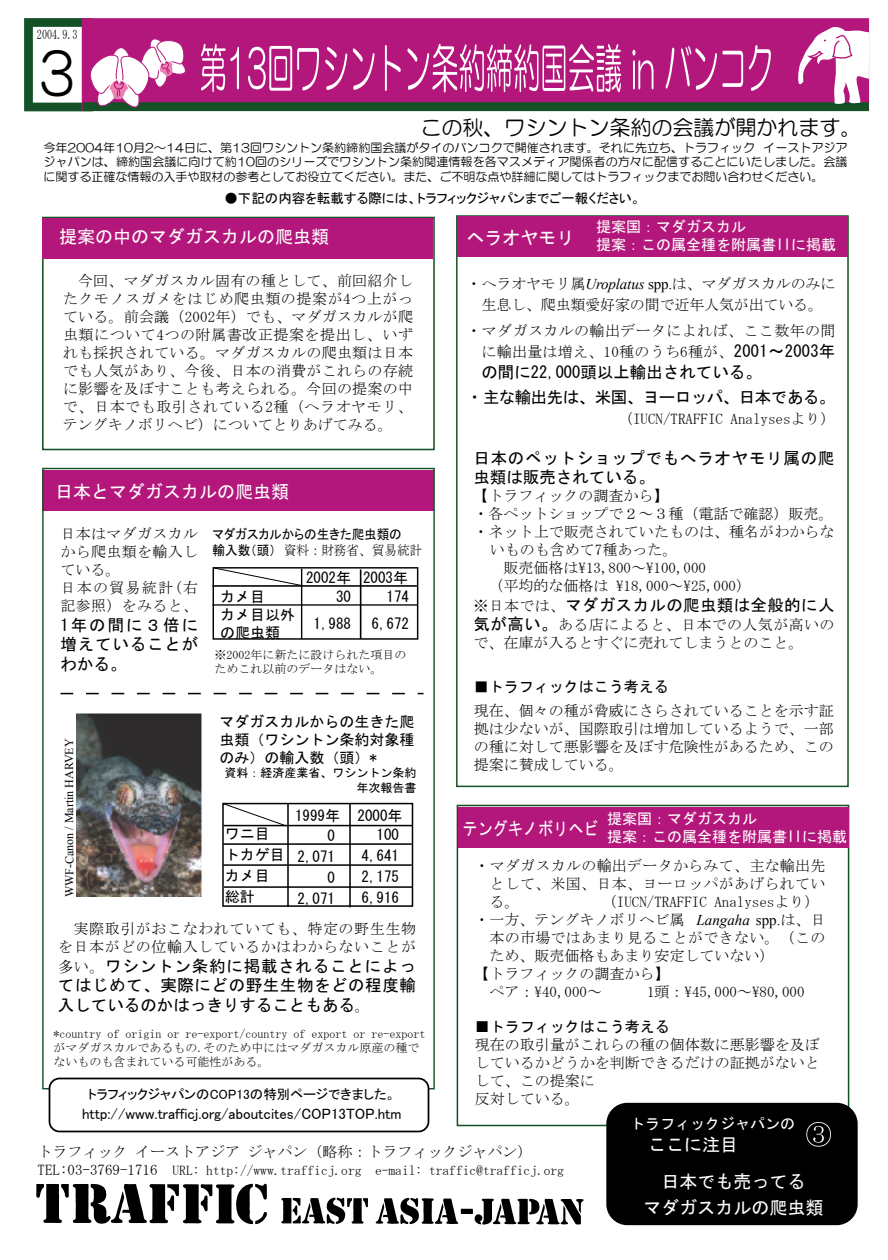
<style>
.page{position:relative;width:888px;height:1260px;background:#fff}
.page>*{position:absolute;margin:0;border:0;box-sizing:border-box;transform-origin:0 0}
.t1{font:58.05px "HG Maru Gothic MPRO";color:#000;scale:.81 1}
.t2{font:21px "HG Maru Gothic MPRO";color:#000}
.t3{font:18px/36.9px "MS Gothic";color:#fff}
.t4{font:18px "MS Gothic";color:#fff;scale:.84 1}
.t5{font:16.5px/19.5px "MS Gothic";letter-spacing:.02em;color:#000;text-align:justify}
.t6{font:16.5px/25.5px "MS Gothic";color:#000}
.t7{font:16.5px/19.5px "MS Gothic";letter-spacing:.045em;color:#000}
.t8{font:15px/18px "MS Mincho";color:#000;text-align:justify}
.t9{font:15px/21px "MS Gothic";color:#000;text-align:right}
.t10{font:15px/18px "MS Gothic";color:#fff}
.t11{font:15px/18px "MS Mincho";letter-spacing:.02em;color:#000}
.t12{font:15px/21px "MS Mincho";letter-spacing:.025em;color:#000;text-align:right}
.t13{font:15px "MS P Gothic";color:#000}
.t14{font:15px/18px "MS Mincho";letter-spacing:.04em;color:#000;text-align:right}
.t15{font:13.5px "MS Mincho";color:#000}
.t16{font:13.5px "MS P Gothic";color:#000}
.t17{font:13.5px "MS Mincho";color:#000;scale:.93 1}
.t18{font:13.5px "MS P Gothic";color:#000;scale:.93 1}
.t19{font:13.5px "MS Mincho";color:#000;scale:.75 1}
.t20{font:12px/14.2px "HG Maru Gothic MPRO";color:#000;text-align:justify}
.t21{font:12px/14.2px "MS Mincho";color:#000}
.t22{font:12px "Times New Roman";color:#000}
.t23{font:12px/14.2px "MS Gothic";color:#000;text-align:right}
.s1{font-family:"MS P Gothic"}
.s2{font-family:"MS Mincho";font-size:15px}
.s3{font-family:"Times New Roman";font-style:italic}
.s4{font-family:"Times New Roman"}
.s5{font-family:"MS Gothic";font-size:16.5px}
.s6{font-family:"MS Mincho"}
.s7{font-size:15px}
</style>
<div class="page">
<div style="left:24px;top:18px;width:69px;height:93px;border:9px solid #145126"></div>
<div style="left:457px;top:805px;width:392px;height:321px;border:2px solid #145126"></div>
<div style="left:43px;top:470px;width:391px;height:41px;background:#b4177b"></div>
<div style="left:82px;top:18px;width:787px;height:93px;background:#b4177b;border:2px solid #b4177b"></div>
<div style="left:83px;top:102px;width:786px;height:9px;background:#145126;border:2px solid #145126"></div>
<svg style="left:90px;top:39px;width:97px;height:70px"></svg>
<svg style="left:795px;top:26px;width:74px;height:78px"></svg>
<svg style="left:201px;top:44px;width:38px;height:48px"></svg>
<svg style="left:248px;top:46px;width:71px;height:45px"></svg>
<svg style="left:325px;top:47px;width:22px;height:43px"></svg>
<svg style="left:353px;top:48px;width:22px;height:42px"></svg>
<svg style="left:385px;top:45px;width:16px;height:46px"></svg>
<svg style="left:407px;top:44px;width:214px;height:49px"></svg>
<svg style="left:632px;top:50px;width:22px;height:39px"></svg>
<svg style="left:666px;top:46px;width:77px;height:44px"></svg>
<svg style="left:749px;top:45px;width:22px;height:46px"></svg>
<div style="left:456px;top:215px;width:393px;height:572px;border:2px solid #145126"></div>
<svg style="left:36px;top:1184px;width:548px;height:41px"></svg>
<div style="left:608px;top:1104px;width:248px;height:120px;background:#000;border-radius:20px"></div>
<div style="left:606px;top:1103px;width:252px;height:122px;border:2px solid #000;border-radius:20px"></div>
<div style="left:42px;top:217px;width:393px;height:233px;border:2px solid #145126"></div>
<div style="left:457px;top:216px;width:391px;height:41px;background:#b4177b"></div>
<div style="left:43px;top:218px;width:390px;height:41px;background:#b4177b"></div>
<div style="left:222px;top:803px;width:191px;height:104px;border:2px solid #000"></div>
<hr style="left:224px;top:825px;width:188px;height:1px;background:#000">
<hr style="left:287px;top:804px;width:2px;height:103px;background:#000">
<hr style="left:224px;top:886px;width:189px;height:2px;background:#000">
<hr style="left:349px;top:804px;width:2px;height:103px;background:#000">
<hr style="left:223px;top:843px;width:189px;height:2px;background:#000">
<hr style="left:223px;top:864px;width:189px;height:2px;background:#000">
<div style="left:213px;top:567px;width:205px;height:73px;border:1px solid #000"></div>
<hr style="left:212px;top:585px;width:205px;height:2px;background:#000">
<hr style="left:301px;top:569px;width:1px;height:70px;background:#000">
<hr style="left:360px;top:569px;width:1px;height:70px;background:#000">
<hr style="left:212px;top:604px;width:206px;height:2px;background:#000">
<img style="left:76px;top:713px;width:126px;height:184px">
<svg style="left:61px;top:693px;width:363px;height:1px"></svg>
<div style="left:458px;top:807px;width:391px;height:41px;background:#b4177b"></div>
<svg style="left:806px;top:1122px;width:25px;height:25px"></svg>
<div style="left:49px;top:1078px;width:380px;height:54px;border:2px solid #000;border-radius:10px"></div>
<svg style="left:223px;top:804px;width:63px;height:22px"></svg>
<svg style="left:213px;top:568px;width:89px;height:18px"></svg>
<p class="t19" style="left:37px;top:28px;width:56px">2004.9.3</p>
<h1 class="t1" style="left:33px;top:44px;width:60px">３</h1>
<h2 class="t2" style="left:420px;top:117px;width:442px">この秋、ワシントン条約の会議が開かれます。</h2>
<p class="t20" style="left:44px;top:141px;width:806px">今年2004年10月2～14日に、第13回ワシントン条約締約国会議がタイのバンコクで開催されます。それに先立ち、トラフィック イーストアジアジャパンは、締約国会議に向けて約10回のシリーズでワシントン条約関連情報を各マスメディア関係者の方々に配信することにいたしました。会議に関する正確な情報の入手や取材の参考としてお役立てください。また、ご不明な点や詳細に関してはトラフィックまでお問い合わせください。</p>
<p class="t16" style="left:224px;top:191px;width:418px">●下記の内容を転載する際には、トラフィックジャパンまでご一報ください。</p>
<p class="t3" style="left:59px;top:218px;width:271px">提案の中のマダガスカルの爬虫類</p>
<p class="t8" style="left:63px;top:271px;width:352px;text-indent:15px">今回、マダガスカル固有の種として、前回紹介したクモノスガメをはじめ爬虫類の提案が4つ上がっている。前会議（2002年）でも、マダガスカルが爬虫類について4つの附属書改正提案を提出し、いずれも採択されている。マダガスカルの爬虫類は日本でも人気があり、今後、日本の消費がこれらの存続に影響を及ぼすことも考えられる。今回の提案の中で、日本でも取引されている2種（ヘラオヤモリ、テングキノボリヘビ）についてとりあげてみる。</p>
<p class="t3" style="left:55px;top:473px;width:235px">日本とマダガスカルの爬虫類</p>
<p class="t11" style="left:61px;top:525px;width:139px">日本はマダガスカルから爬虫類を輸入している。<br>日本の貿易統計(右記参照）をみると、</p>
<p class="t5" style="left:61px;top:615px;width:139px">1年の間に３倍に増えていることがわかる。</p>
<p class="t18" style="left:213px;top:527px;width:205px">マダガスカルからの生きた爬虫類の</p>
<p class="t17" style="left:213px;top:544px;width:227px"><span class="s1">輸入数（頭）</span> 資料：財務省、貿易統計</p>
<p class="t9" style="left:220px;top:588px;width:76px;line-height:18px;text-align:left">カメ目<br>カメ目以外の爬虫類</p>
<p class="t9" style="left:336px;top:568px;width:73px;line-height:19px;text-align:left;text-indent:-30px">2002年 2003年<br>30</p>
<p class="t9" style="left:314px;top:613px;width:39px">1,988</p>
<p class="t9" style="left:372px;top:583px;width:39px;line-height:27px">174<br>6,672</p>
<p class="t21" style="left:215px;top:647px;width:193px">※2002年に新たに設けられた項目のためこれ以前のデータはない。</p>
<p class="t22" style="left:61px;top:897px;width:160px;rotate:-90deg">WWF C- anon / Martin HARVEY</p>
<p class="t9" style="left:220px;top:713px;width:196px;line-height:18px;text-align:justify">マダガスカルからの生きた爬虫類（ワシントン条約対象種のみ）の輸入数（頭）*</p>
<p class="t23" style="left:225px;top:766px;width:193px">資料：経済産業省、ワシントン条約年次報告書</p>
<p class="t9" style="left:295px;top:806px;width:109px;line-height:19px">1999年 2000年<br>100</p>
<p class="t9" style="left:362px;top:845px;width:39px;text-align:justify">4,641<br>2,175<br>6,916</p>
<p class="t9" style="left:225px;top:823px;width:61px;text-align:left">ワニ目トカゲ目カメ目総計</p>
<p class="t9" style="left:298px;top:825px;width:39px">0<br>2,071<br>0<br>2,071</p>
<p class="t14" style="left:58px;top:920px;width:360px">実際取引がおこなわれていても、特定の野生生物を日本がどの位輸入しているかはわからないことが</p>
<p class="t5" style="left:58px;top:956px;width:360px"><span class="s2">多い。</span>ワシントン条約に掲載されることによってはじめて、実際にどの野生生物をどの程度輸入しているのかはっきりすることもある<span class="s2">。</span></p>
<p class="t3" style="left:467px;top:219px;width:109px">ヘラオヤモリ</p>
<p class="t10" style="left:596px;top:218px;width:241px">提案国：マダガスカル<br>提案：この属全種を附属書IIに掲載</p>
<p class="t8" style="left:466px;top:273px;width:370px;line-height:21px;text-align:center">・へラオヤモリ属<span class="s3">Uroplatus</span> <span class="s4">spp.</span>は、マダガスカルのみに生息し、爬虫類愛好家の間で近年人気が出ている。</p>
<p class="t12" style="left:466px;top:320px;width:371px">・マダガスカルの輸出データによれば、ここ数年の間に輸出量は増え、10種のうち6種が、<span class="s5">2001～2003年</span></p>
<p class="t6" style="left:466px;top:359px;width:370px;text-indent:15px">の間に22,000頭以上輸出されている。<br>・主な輸出先は、米国、ヨーロッパ、日本である。</p>
<p class="t8" style="left:618px;top:410px;width:219px">（IUCN/TRAFFIC Analysesより）</p>
<p class="t7" style="left:473px;top:448px;width:363px">日本のペットショップでもへラオヤモリ属の爬虫類は販売されている。</p>
<p class="t8" style="left:474px;top:487px;width:196px">【トラフィックの調査から】</p>
<p class="t8" style="left:474px;top:505px;width:361px">・各ペットショップで２～３種（電話で確認）販売。</p>
<p class="t8" style="left:474px;top:523px;width:362px">・ネット上で販売されていたものは、種名がわからな</p>
<p class="t8" style="left:490px;top:541px;width:189px">いものも含めて7種あった。</p>
<p class="t8" style="left:504px;top:559px;width:204px">販売価格は¥13,800～¥100,000</p>
<p class="t8" style="left:489px;top:577px;width:264px">（平均的な価格は ¥18,000～¥25,000）</p>
<p class="t5" style="left:474px;top:595px;width:363px"><span class="s2">※日本では、</span>マダガスカルの爬虫類は全般的に人</p>
<p class="t8" style="left:474px;top:616px;width:363px"><span class="s5">気が高い。</span>ある店によると、日本での人気が高いので、在庫が入るとすぐに売れてしまうとのこと。</p>
<p class="t9" style="left:474px;top:676px;width:196px">■トラフィックはこう考える</p>
<p class="t8" style="left:474px;top:702px;width:362px">現在、個々の種が脅威にさらされていることを示す証拠は少ないが、国際取引は増加しているようで、一部の種に対して悪影響を及ぼす危険性があるため、この提案に賛成している。</p>
<p class="t4" style="left:463px;top:820px;width:163px">テングキノボリヘビ</p>
<p class="t10" style="left:607px;top:810px;width:241px">提案国：マダガスカル<br>提案：この属全種を附属書IIに掲載</p>
<p class="t8" style="left:489px;top:856px;width:338px;text-indent:-15px">・マダガスカルの輸出データからみて、主な輸出先として、米国、日本、ヨーロッパがあげられている。</p>
<p class="t8" style="left:602px;top:892px;width:219px">（IUCN/TRAFFIC Analysesより）</p>
<p class="t8" style="left:475px;top:910px;width:353px">・一方、テングキノボリヘビ属 <span class="s3">Langaha</span> <span class="s4">spp.</span>は、日</p>
<p class="t11" style="left:490px;top:928px;width:337px">本の市場ではあまり見ることができない。（この</p>
<p class="t8" style="left:489px;top:946px;width:286px">ため、販売価格もあまり安定していない）</p>
<p class="t8" style="left:475px;top:964px;width:196px">【トラフィックの調査から】</p>
<p class="t8" style="left:490px;top:982px;width:114px">ペア：¥40,000～</p>
<p class="t8" style="left:647px;top:982px;width:159px">1頭：¥45,000～¥80,000</p>
<p class="t9" style="left:475px;top:1016px;width:196px"><span class="s6">■</span>トラフィックはこう考える</p>
<p class="t8" style="left:475px;top:1036px;width:347px;text-align:left">現在の取引量がこれらの種の個体数に悪影響を及ぼしているかどうかを判断できるだけの証拠がないとして、この提案に<br>反対している。</p>
<p class="t21" style="left:54px;top:1026px;width:373px">*country of origin or re-export/country of export or re-exportがマダガスカルであるもの.そのため中にはマダガスカル原産の種でないものも含まれている可能性がある。</p>
<p class="t16" style="left:88px;top:1088px;width:309px">トラフィックジャパンのCOP13の特別ページできました。</p>
<p class="t13" style="left:82px;top:1106px;width:321px">http://www.trafficj.org/aboutcites/COP13TOP.htm</p>
<p class="t10" style="left:630px;top:1115px;width:167px">トラフィックジャパンの</p>
<p class="t3" style="left:662px;top:1126px;width:145px;text-indent:-13px">ここに注目<br>日本でも売ってる</p>
<p class="t3" style="left:644px;top:1189px;width:181px">マダガスカルの爬虫類</p>
<p class="t8" style="left:38px;top:1143px;width:496px">トラフィックイーストアジアジャパン（略称：トラフィックジャパン）</p>
<p class="t15" style="left:38px;top:1163px;width:528px"><span class="s7">TEL:03-3769-1716</span> URL: http://www.trafficj.org e-mail: traffic@trafficj.org</p>
</div>
